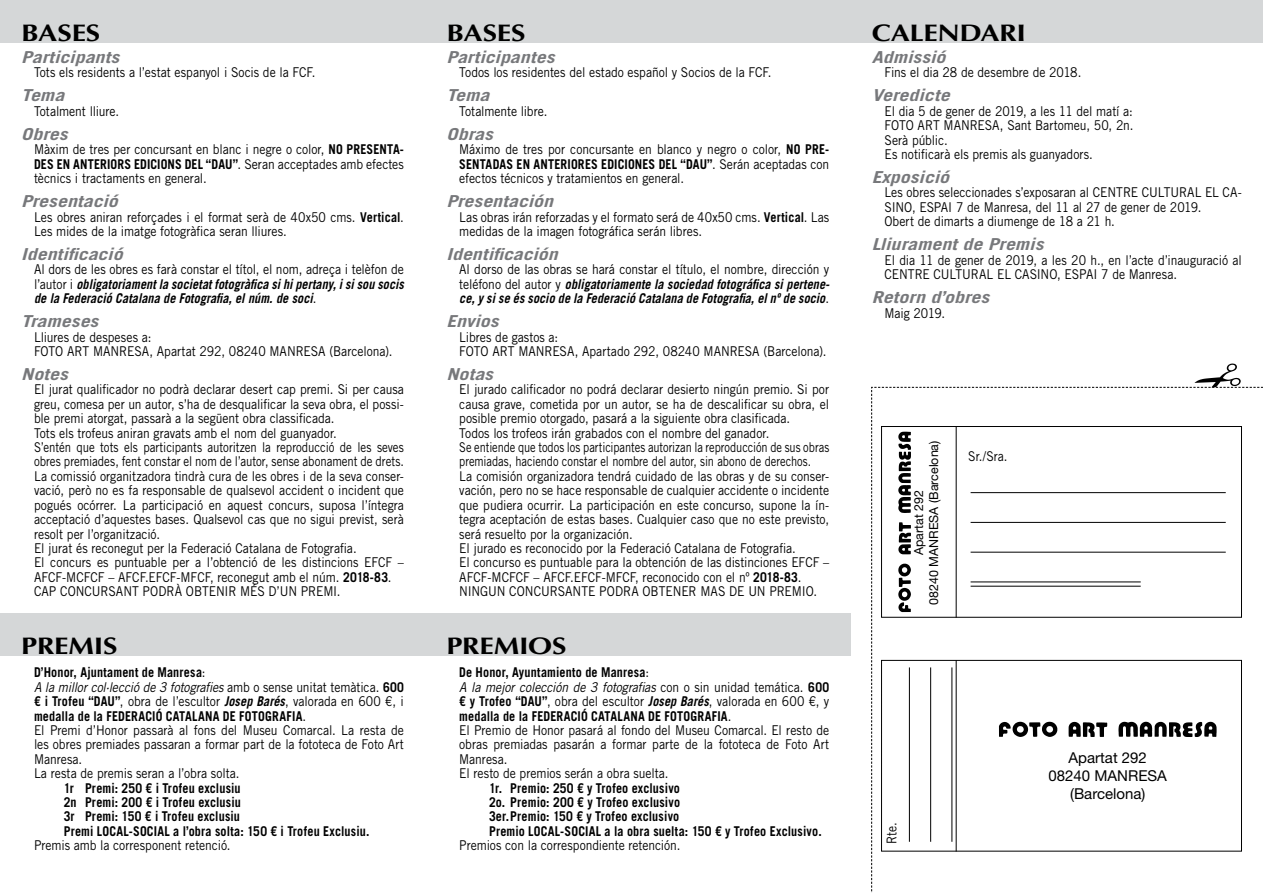
<style>
.page{position:relative;width:1263px;height:893px;background:#fff}
.page>*{position:absolute;margin:0;border:0;box-sizing:border-box;transform-origin:0 0}
.t1{font:700 24px "Optima";letter-spacing:-.01em;color:#000;scale:1.2 1}
.t2{font:italic 700 16.5px "Trade Gothic LT Std";color:#77787b;scale:1.2 1}
.t3{font:15px/18px "Helvetica Neue LT Std";color:#000;text-align:center}
.t4{font:13.5px/14.4px "Trade Gothic LT Std";letter-spacing:-.005em;color:#000;scale:.9 1}
.t5{font:italic 700 13.5px/14.4px "Trade Gothic LT Std";letter-spacing:.005em;color:#000;text-align:justify;scale:.9 1}
.t6{font:700 13.5px/14.4px "Trade Gothic LT Std";letter-spacing:.015em;color:#000;scale:.9 1}
.t7{font:12.45px/14.9px "Helvetica Neue LT Std";color:#000;text-align:center}
.s1{font-weight:700}
.s2{font-weight:400;font-style:normal}
.s3{font-style:italic}
.s4{font-weight:700;font-style:italic}
</style>
<div class="page">
<div style="left:0;top:613px;width:850px;height:43px;background:#d5d7d8"></div>
<div style="left:0;top:0;width:1263px;height:43px;background:#d5d7d8"></div>
<svg style="left:871px;top:363px;width:392px;height:530px"></svg>
<div style="left:881px;top:660px;width:361px;height:191px;border:1px solid #000"></div>
<div style="left:881px;top:426px;width:361px;height:192px;border:1px solid #000"></div>
<hr style="left:909px;top:667px;width:1px;height:175px;background:#000">
<hr style="left:930px;top:667px;width:1px;height:175px;background:#000">
<hr style="left:952px;top:667px;width:1px;height:175px;background:#000">
<hr style="left:970px;top:492px;width:256px;height:1px;background:#000">
<hr style="left:970px;top:522px;width:256px;height:1px;background:#000">
<hr style="left:970px;top:552px;width:256px;height:1px;background:#000">
<hr style="left:970px;top:582px;width:171px;height:1px;background:#000">
<hr style="left:970px;top:586px;width:171px;height:1px;background:#000">
<hr style="left:956px;top:660px;width:1px;height:191px;background:#000">
<hr style="left:956px;top:426px;width:1px;height:192px;background:#000">
<h1 class="t1" style="left:21px;top:19px;width:67px">BASES</h1>
<p class="t2" style="left:21px;top:47px;width:83px">Participants</p>
<p class="t4" style="left:34px;top:65px;width:314px">Tots els residents a l’estat espanyol i Socis de la FCF.</p>
<p class="t2" style="left:21px;top:85px;width:37px">Tema</p>
<p class="t4" style="left:34px;top:104px;width:96px">Totalment lliure.</p>
<p class="t2" style="left:21px;top:124px;width:40px">Obres</p>
<p class="t4" style="left:34px;top:142px;width:413px;text-align:justify">Màxim de tres per concursant en blanc i negre o color, <span class="s1">NO PRESENTA-DES EN ANTERIORS EDICIONS DEL “DAU”</span>. Seran acceptades amb efectes tècnics i tractaments en general.</p>
<p class="t2" style="left:21px;top:191px;width:82px">Presentació</p>
<p class="t4" style="left:34px;top:209px;width:413px">Les obres aniran reforçades i el format serà de 40x50 cms. <span class="s1">Vertical</span>.<br>Les mides de la imatge fotogràfica seran lliures.</p>
<p class="t2" style="left:21px;top:244px;width:86px">Identificació</p>
<p class="t5" style="left:34px;top:262px;width:412px"><span class="s2">Al dors de les obres es farà constar el títol, el nom, adreça i telèfon de l’autor i</span> obligatoriament la societat fotogràfica si hi pertany, i si sou socis de la Federació Catalana de Fotografia, el núm. de soci<span class="s2">.</span></p>
<p class="t2" style="left:21px;top:311px;width:66px">Trameses</p>
<p class="t4" style="left:34px;top:329px;width:400px">Lliures de despeses a:<br>FOTO ART MANRESA, Apartat 292, 08240 MANRESA (Barcelona).</p>
<p class="t2" style="left:21px;top:364px;width:40px">Notes</p>
<p class="t4" style="left:34px;top:382px;width:413px">El jurat qualificador no podrà declarar desert cap premi. Si per causa greu, comesa per un autor, s’ha de desqualificar la seva obra, el possi&shy;ble premi atorgat, passarà a la següent obra classificada.<br>Tots els trofeus aniran gravats amb el nom del guanyador.<br>S’entén que tots els participants autoritzen la reproducció de les seves obres premiades, fent constar el nom de l’autor, sense abonament de drets.<br>La comissió organitzadora tindrà cura de les obres i de la seva conser&shy;vació, però no es fa responsable de qualsevol accident o incident que pogués ocórrer. La participació en aquest concurs, suposa l’íntegra acceptació d’aquestes bases. Qualsevol cas que no sigui previst, serà resolt per l’organització.<br>El jurat és reconegut per la Federació Catalana de Fotografia.<br>El concurs es puntuable per a l’obtenció de les distincions EFCF – AFCF-MCFCF – AFCF.EFCF-MFCF, reconegut amb el núm. <span class="s1">2018-83</span>.<br>CAP CONCURSANT PODRÀ OBTENIR MÉS D’UN PREMI.</p>
<h1 class="t1" style="left:21px;top:631px;width:82px">PREMIS</h1>
<p class="t4" style="left:34px;top:665px;width:413px"><span class="s1">D’Honor, Ajuntament de Manresa</span>:<br><span class="s3">A la millor col·lecció de 3 fotografies</span> amb o sense unitat temàtica. <span class="s1">600 € i Trofeu “DAU”</span>, obra de l’escultor <span class="s4">Josep Barés</span>, valorada en 600 €, i <span class="s1">medalla de la FEDERACIÓ CATALANA DE FOTOGRAFIA</span>.<br>El Premi d’Honor passarà al fons del Museu Comarcal. La resta de les obres premiades passaran a formar part de la fototeca de Foto Art Manresa.<br>La resta de premis seran a l’obra solta.</p>
<p class="t6" style="left:64px;top:780px;width:341px">1r Premi: 250 € i Trofeu exclusiu<br>2n Premi: 200 € i Trofeu exclusiu<br>3r Premi: 150 € i Trofeu exclusiu<br>Premi LOCAL-SOCIAL a l’obra solta: 150 € i Trofeu Exclusiu.</p>
<p class="t4" style="left:34px;top:838px;width:220px">Premis amb la corresponent retenció.</p>
<h1 class="t1" style="left:446px;top:19px;width:67px">BASES</h1>
<h1 class="t1" style="left:872px;top:19px;width:130px">CALENDARI</h1>
<p class="t2" style="left:446px;top:47px;width:92px">Participantes</p>
<p class="t4" style="left:459px;top:65px;width:348px">Todos los residentes del estado español y Socios de la FCF.</p>
<p class="t2" style="left:446px;top:85px;width:37px">Tema</p>
<p class="t4" style="left:459px;top:104px;width:100px">Totalmente libre.</p>
<p class="t2" style="left:446px;top:124px;width:40px">Obras</p>
<p class="t4" style="left:459px;top:142px;width:413px;text-align:justify">Máximo de tres por concursante en blanco y negro o color, <span class="s1">NO PRE-SENTADAS EN ANTERIORES EDICIONES DEL “DAU”</span>. Serán aceptadas con efectos técnicos y tratamientos en general.</p>
<p class="t2" style="left:446px;top:191px;width:90px">Presentación</p>
<p class="t4" style="left:459px;top:209px;width:413px">Las obras irán reforzadas y el formato será de 40x50 cms. <span class="s1">Vertical</span>. Las medidas de la imagen fotográfica serán libres.</p>
<p class="t2" style="left:446px;top:244px;width:94px">Identificación</p>
<p class="t5" style="left:459px;top:262px;width:413px"><span class="s2">Al dorso de las obras se hará constar el título, el nombre, dirección y teléfono del autor y</span> obligatoriamente la sociedad fotográfica si pertene&shy;ce, y si se és socio de la Federació Catalana de Fotografia, el nº de socio<span class="s2">.</span></p>
<p class="t2" style="left:446px;top:311px;width:45px">Envios</p>
<p class="t4" style="left:459px;top:329px;width:410px">Libres de gastos a:<br>FOTO ART MANRESA, Apartado 292, 08240 MANRESA (Barcelona).</p>
<p class="t2" style="left:446px;top:364px;width:40px">Notas</p>
<p class="t4" style="left:459px;top:382px;width:413px">El jurado calificador no podrá declarar desierto ningún premio. Si por causa grave, cometida por un autor, se ha de descalificar su obra, el posible premio otorgado, pasará a la siguiente obra clasificada.<br>Todos los trofeos irán grabados con el nombre del ganador.<br>Se entiende que todos los participantes autorizan la reproducción de sus obras premiadas, haciendo constar el nombre del autor, sin abono de derechos.<br>La comisión organizadora tendrá cuidado de las obras y de su conser&shy;vación, pero no se hace responsable de cualquier accidente o incidente que pudiera ocurrir. La participación en este concurso, supone la ín&shy;tegra aceptación de estas bases. Cualquier caso que no este previsto, será resuelto por la organización.<br>El jurado es reconocido por la Federació Catalana de Fotografia.<br>El concurso es puntuable para la obtención de las distinciones EFCF – AFCF-MCFCF – AFCF.EFCF-MFCF, reconocido con el nº <span class="s1">2018-83</span>.<br>NINGUN CONCURSANTE PODRA OBTENER MAS DE UN PREMIO.</p>
<h1 class="t1" style="left:446px;top:631px;width:101px">PREMIOS</h1>
<p class="t4" style="left:459px;top:665px;width:413px"><span class="s1">De Honor, Ayuntamiento de Manresa</span>:<br><span class="s3">A la mejor colección de 3 fotografias</span> con o sin unidad temática. <span class="s1">600 € y Trofeo “DAU”</span>, obra del escultor <span class="s4">Josep Barés</span>, valorada en 600 €, y <span class="s1">medalla de la FEDERACIÓ CATALANA DE FOTOGRAFIA</span>.<br>El Premio de Honor pasará al fondo del Museu Comarcal. El resto de obras premiadas pasarán a formar parte de la fototeca de Foto Art Manresa.<br>El resto de premios serán a obra suelta.</p>
<p class="t6" style="left:489px;top:780px;width:371px">1r. Premio: 250 € y Trofeo exclusivo<br>2o. Premio: 200 € y Trofeo exclusivo<br>3er.Premio: 150 € y Trofeo exclusivo<br>Premio LOCAL-SOCIAL a la obra suelta: 150 € y Trofeo Exclusivo.</p>
<p class="t4" style="left:459px;top:838px;width:247px">Premios con la correspondiente retención.</p>
<p class="t2" style="left:872px;top:47px;width:63px">Admissió</p>
<p class="t4" style="left:884px;top:65px;width:220px">Fins el dia 28 de desembre de 2018.</p>
<p class="t2" style="left:872px;top:85px;width:66px">Veredicte</p>
<p class="t4" style="left:884px;top:104px;width:278px">El dia 5 de gener de 2019, a les 11 del matí a:<br>FOTO ART MANRESA, Sant Bartomeu, 50, 2n.<br>Serà públic.<br>Es notificarà els premis als guanyadors.</p>
<p class="t2" style="left:872px;top:167px;width:66px">Exposició</p>
<p class="t4" style="left:884px;top:185px;width:398px">Les obres seleccionades s’exposaran al CENTRE CULTURAL EL CA-<br>SINO, ESPAI 7 de Manresa, del 11 al 27 de gener de 2019.<br>Obert de dimarts a diumenge de 18 a 21 h.</p>
<p class="t2" style="left:872px;top:234px;width:145px">Lliurament de Premis</p>
<p class="t4" style="left:884px;top:253px;width:398px">El dia 11 de gener de 2019, a les 20 h., en l’acte d’inauguració al<br>CENTRE CULTURAL EL CASINO, ESPAI 7 de Manresa.</p>
<p class="t2" style="left:872px;top:287px;width:99px">Retorn d’obres</p>
<p class="t4" style="left:884px;top:305px;width:69px">Maig 2019.</p>
<p class="t7" style="left:911px;top:605px;width:166px;rotate:-90deg">Apartat 292<br>08240 MANRESA (Barcelona)</p>
<p class="t4" style="left:968px;top:449px;width:45px">Sr./Sra.</p>
<p class="t4" style="left:884px;top:844px;width:26px;rotate:-90deg">Rte.</p>
<p class="t3" style="left:1048px;top:748px;width:120px">Apartat 292<br>08240 MANRESA (Barcelona)</p>
</div>
